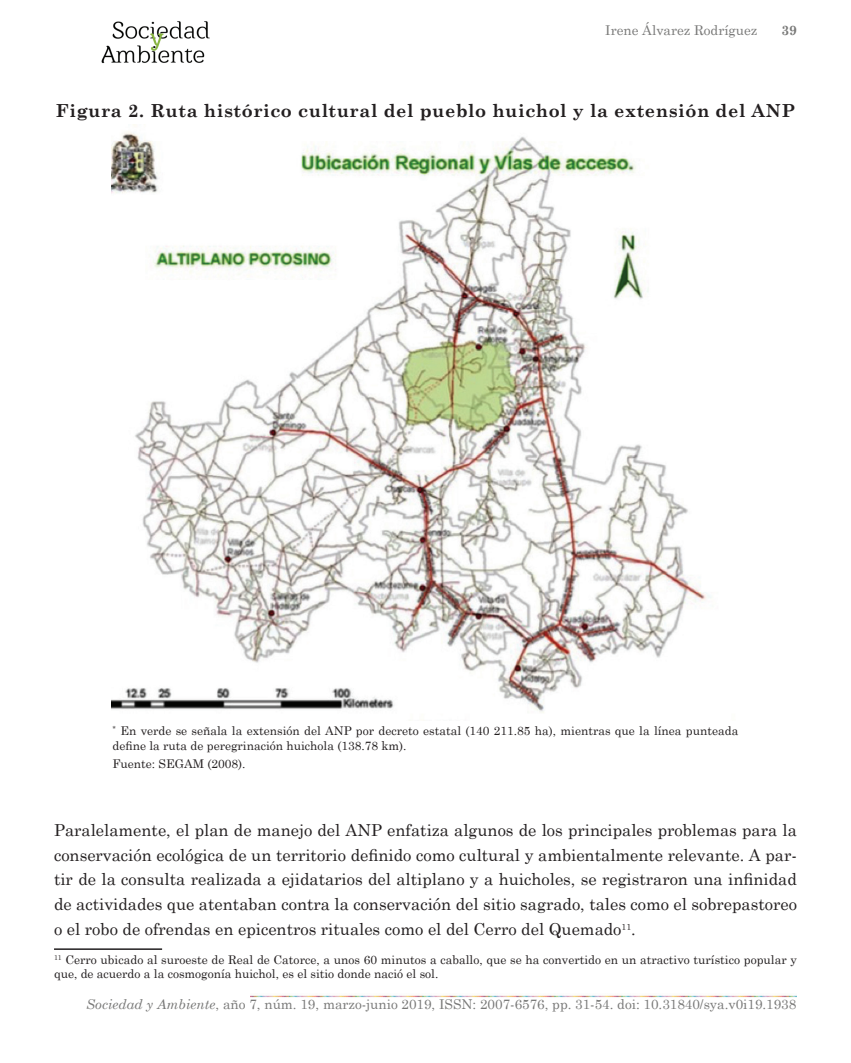
<style>
.page{position:relative;width:851px;height:1063px;background:#fff}
.page>*{position:absolute;margin:0;border:0;box-sizing:border-box;transform-origin:0 0}
.t1{font:700 18px "Century Schoolbook";letter-spacing:.03em;color:#231f20}
.t2{font:16.5px/24.8px "Century Schoolbook";color:#231f20;text-align:justify}
.t3{font:13.5px "Century Schoolbook";color:#797978}
.t4{font:700 13.5px "Century Schoolbook";color:#797978}
.t5{font:12px/14.4px "Century Schoolbook";color:#231f20}
.s1{font-style:italic}
</style>
<div class="page">
<img style="left:101px;top:21px;width:109px;height:43px">
<img style="left:250px;top:995px;width:67px;height:3px">
<img style="left:317px;top:995px;width:67px;height:3px">
<img style="left:384px;top:995px;width:66px;height:3px">
<img style="left:450px;top:995px;width:66px;height:3px">
<img style="left:516px;top:995px;width:67px;height:3px">
<img style="left:583px;top:995px;width:66px;height:3px">
<img style="left:649px;top:995px;width:67px;height:3px">
<img style="left:716px;top:995px;width:80px;height:3px">
<img style="left:112px;top:125px;width:599px;height:588px">
<hr style="left:54px;top:948px;width:108px;height:2px;background:#231f20">
<p class="t3" style="left:605px;top:21px;width:153px">Irene Álvarez Rodríguez</p>
<p class="t4" style="left:781px;top:22px;width:17px">39</p>
<p class="t1" style="left:56px;top:99px;width:740px">Figura 2. Ruta histórico cultural del pueblo huichol y la extensión del ANP</p>
<p class="t5" style="left:112px;top:723px;width:627px"><sup>*</sup> En verde se señala la extensión del ANP por decreto estatal (140 211.85 ha), mientras que la línea punteada define la ruta de peregrinación huichola (138.78 km).</p>
<p class="t5" style="left:113px;top:757px;width:134px">Fuente: SEGAM (2008).</p>
<p class="t2" style="left:54px;top:817px;width:744px">Paralelamente, el plan de manejo del ANP enfatiza algunos de los principales problemas para la conservación ecológica de un territorio definido como cultural y ambientalmente relevante. A par&shy;tir de la consulta realizada a ejidatarios del altiplano y a huicholes, se registraron una infinidad de actividades que atentaban contra la conservación del sitio sagrado, tales como el sobrepastoreo o el robo de ofrendas en epicentros rituales como el del Cerro del Quemado<sup>11</sup>.</p>
<p class="t5" style="left:54px;top:952px;width:744px"><sup>11</sup> Cerro ubicado al suroeste de Real de Catorce, a unos 60 minutos a caballo, que se ha convertido en un atractivo turístico popular y que, de acuerdo a la cosmogonía huichol, es el sitio donde nació el sol.</p>
<p class="t3" style="left:86px;top:996px;width:711px"><span class="s1">Sociedad y Ambiente</span>, año 7, núm. 19, marzo-junio 2019, ISSN: 2007-6576, pp. 31-54. doi: 10.31840/sya.v0i19.1938</p>
</div>
